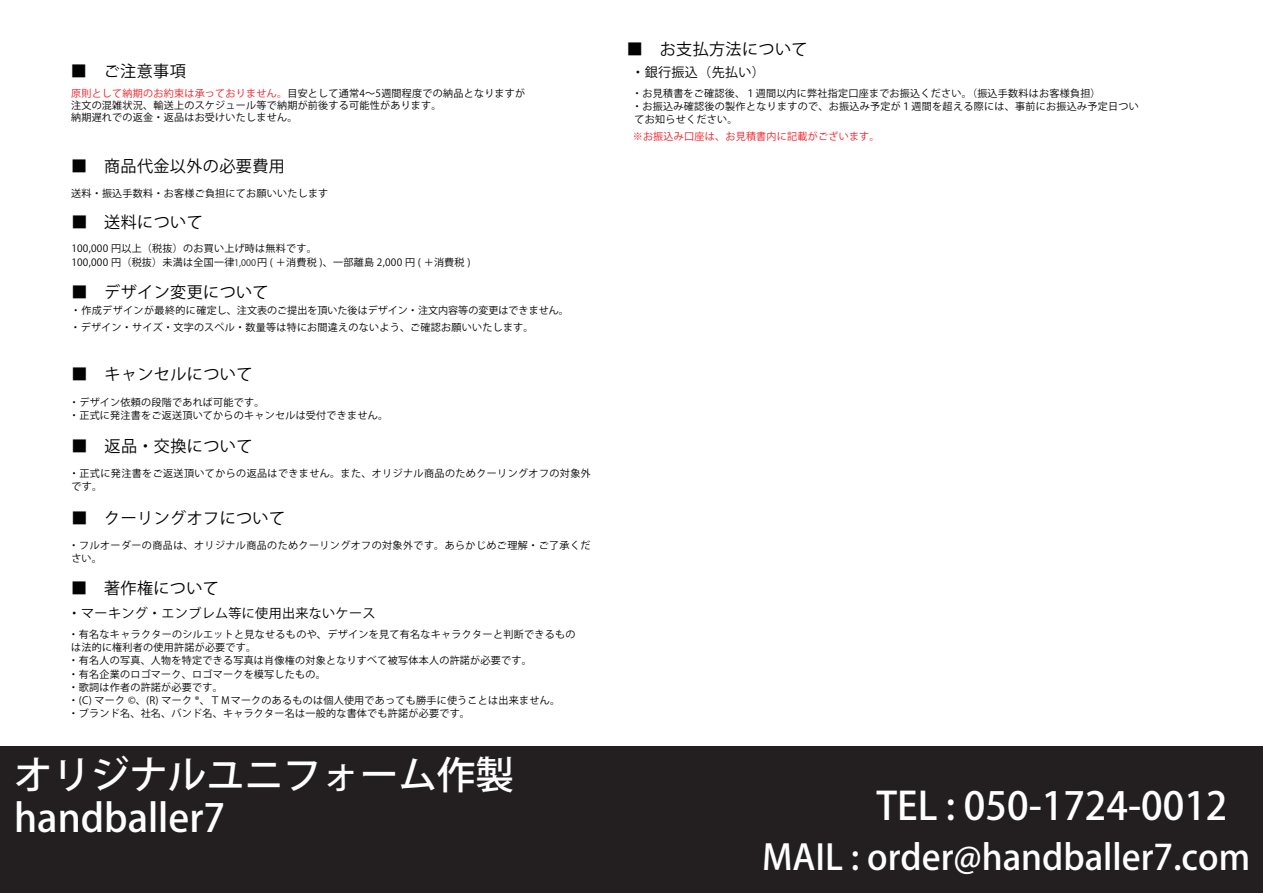
<style>
.page{position:relative;width:1263px;height:893px;background:#fff}
.page>*{position:absolute;margin:0;border:0;box-sizing:border-box;transform-origin:0 0}
.t1{font:500 38.4px/42.9px "Koz Go Pro";color:#fff}
.t2{font:500 34.8px "Koz Go Pro";color:#fff}
.t3{font:16.05px "Koz Go Pr 6 N";letter-spacing:.025em;color:#030303}
.t4{font:13.05px "Koz Go Pr 6 N";letter-spacing:.025em;color:#030303}
.t5{font:10.05px/13px "Koz Go Pr 6 N";letter-spacing:.025em;color:#030303}
.t6{font:10.05px "Koz Go Pr 6 N";letter-spacing:.025em;color:#ee1d23}
.t7{font:9px "Koz Go Pr 6 N";color:#231f20}
.s1{color:#ee1d23}
</style>
<div class="page">
<div style="left:1px;top:747px;width:1262px;height:146px;background:#231f20"></div>
<h3 class="t3" style="left:71px;top:62px;width:116px">■　ご注意事項</h3>
<p class="t5" style="left:71px;top:88px;width:456px;line-height:12px"><span class="s1">原則として納期のお約束は承っておりません。</span>目安として通常4～5週間程度での納品となりますが注文の混雑状況、輸送上のスケジュール等で納期が前後する可能性があります。<br>納期遅れでの返金・返品はお受けいたしません。</p>
<h3 class="t3" style="left:71px;top:157px;width:215px">■　商品代金以外の必要費用</h3>
<p class="t5" style="left:71px;top:187px;width:259px">送料・振込手数料・お客様ご負担にてお願いいたします</p>
<h3 class="t3" style="left:71px;top:213px;width:133px">■　送料について</h3>
<p class="t5" style="left:71px;top:242px;width:247px">100,000 円以上（税抜）のお買い上げ時は無料です。<br>100,000 円（税抜）未満は全国一律</p>
<p class="t5" style="left:257px;top:256px;width:215px">円 ( ＋消費税 )、一部離島 2,000 円 ( ＋消費税 )</p>
<p class="t5" style="left:70px;top:302px;width:500px;line-height:17.5px">・作成デザインが最終的に確定し、注文表のご提出を頂いた後はデザイン・注文内容等の変更はできません。・デザイン・サイズ・文字のスペル・数量等は特にお間違えのないよう、ご確認お願いいたします。</p>
<p class="t7" style="left:234px;top:257px;width:23px">1,000</p>
<h3 class="t3" style="left:71px;top:283px;width:199px">■　デザイン変更について</h3>
<h3 class="t3" style="left:72px;top:365px;width:182px">■　キャンセルについて</h3>
<p class="t5" style="left:69px;top:396px;width:321px">・デザイン依頼の段階であれば可能です。<br>・正式に発注書をご返送頂いてからのキャンセルは受付できません。</p>
<h3 class="t3" style="left:72px;top:437px;width:182px">■　返品・交換について</h3>
<p class="t5" style="left:69px;top:467px;width:523px">・正式に発注書をご返送頂いてからの返品はできません。また、オリジナル商品のためクーリングオフの対象外です。</p>
<h3 class="t3" style="left:71px;top:509px;width:215px">■　クーリングオフについて</h3>
<p class="t5" style="left:69px;top:539px;width:523px">・フルオーダーの商品は、オリジナル商品のためクーリングオフの対象外です。あらかじめご理解・ご了承ください。</p>
<h3 class="t3" style="left:71px;top:579px;width:149px">■　著作権について</h3>
<p class="t4" style="left:68px;top:606px;width:309px">・マーキング・エンブレム等に使用出来ないケース</p>
<p class="t5" style="left:69px;top:628px;width:508px">・有名なキャラクターのシルエットと見なせるものや、デザインを見て有名なキャラクターと判断できるものは法的に権利者の使用許諾が必要です。<br>・有名人の写真、人物を特定できる写真は肖像権の対象となりすべて被写体本人の許諾が必要です。<br>・有名企業のロゴマーク、ロゴマークを模写したもの。<br>・歌詞は作者の許諾が必要です。<br>・(C) マーク ©、(R) マーク ®、ＴＭマークのあるものは個人使用であっても勝手に使うことは出来ません。<br>・ブランド名、社名、バンド名、キャラクター名は一般的な書体でも許諾が必要です。</p>
<h1 class="t1" style="left:14px;top:755px;width:501px">オリジナルユニフォーム作製handballer7</h1>
<h3 class="t3" style="left:627px;top:40px;width:182px">■　お支払方法について</h3>
<p class="t4" style="left:631px;top:65px;width:135px">・銀行振込（先払い）</p>
<p class="t5" style="left:632px;top:87px;width:508px">・お見積書をご確認後、１週間以内に弊社指定口座までお振込ください。（振込手数料はお客様負担）<br>・お振込み確認後の製作となりますので、お振込み予定が１週間を超える際には、事前にお振込み予定日ついてお知らせください。</p>
<p class="t6" style="left:633px;top:130px;width:248px">※お振込み口座は、お見積書内に記載がございます。</p>
<h1 class="t1" style="left:876px;top:786px;width:353px">TEL : 050-1724-0012</h1>
<h2 class="t2" style="left:762px;top:835px;width:489px">MAIL : order@handballer7.com</h2>
</div>
